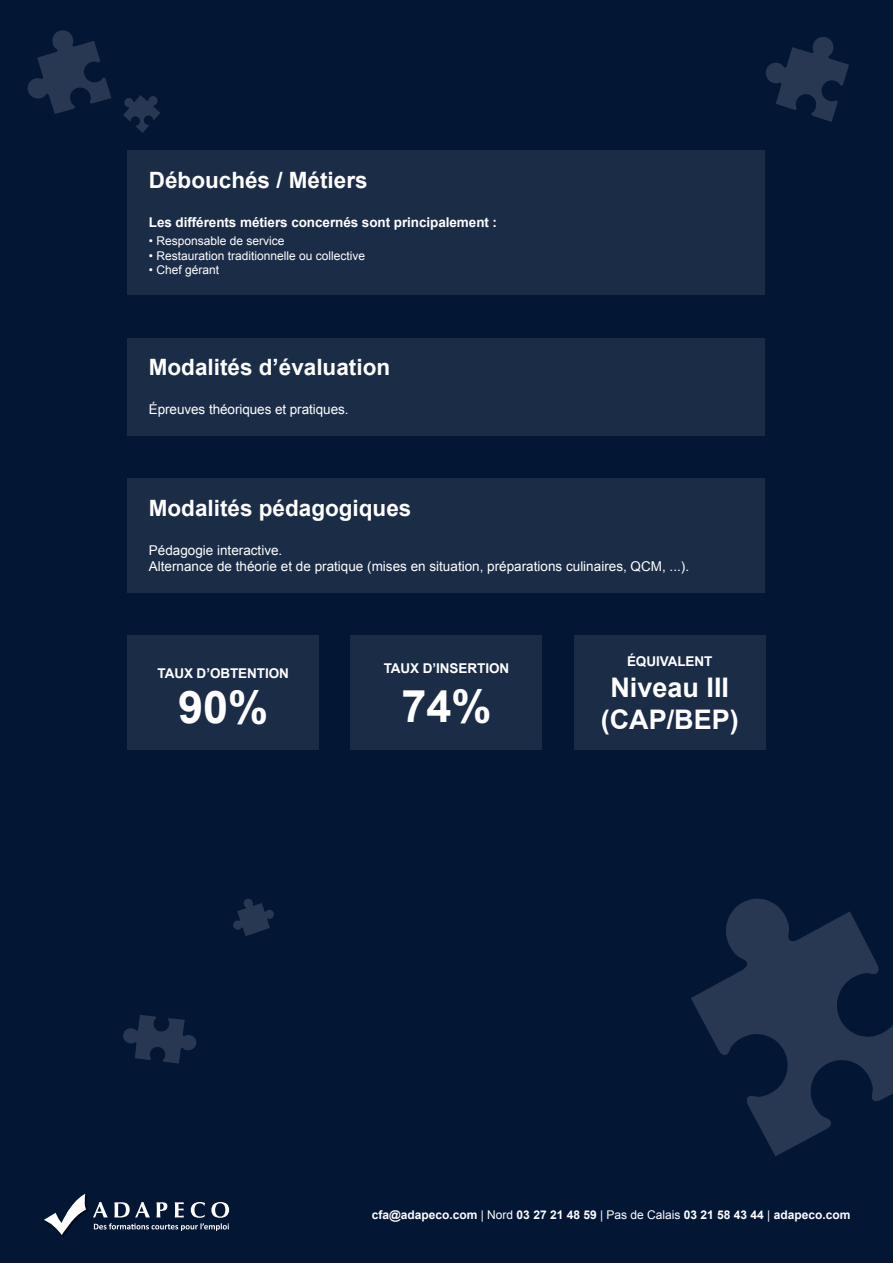
<style>
.page{position:relative;width:893px;height:1263px;background:#031634}
.page>*{position:absolute;margin:0;border:0;box-sizing:border-box;transform-origin:0 0}
.t1{font:700 45px "Arial";color:#fff}
.t2{font:700 27px/31.2px "Arial";color:#fff;text-align:center}
.t3{font:700 22.5px "Arial";color:#fff}
.t4{font:13.5px/16.5px "Arial";color:#fff}
.t5{font:700 13.5px "Arial";letter-spacing:-.005em;color:#fff}
.t6{font:12px "Arial";color:#fff}
.t7{font:700 12px "Arial";color:#fff}
.s1{font-weight:400}
</style>
<div class="page">
<svg style="left:28px;top:30px;width:83px;height:84px"></svg>
<svg style="left:766px;top:37px;width:83px;height:85px"></svg>
<svg style="left:123px;top:95px;width:37px;height:38px"></svg>
<svg style="left:123px;top:1015px;width:73px;height:48px"></svg>
<svg style="left:233px;top:899px;width:41px;height:37px"></svg>
<svg style="left:691px;top:898px;width:202px;height:258px"></svg>
<svg style="left:93px;top:1202px;width:136px;height:29px"></svg>
<img style="left:61px;top:1195px;width:27px;height:41px">
<svg style="left:44px;top:1194px;width:42px;height:41px"></svg>
<div style="left:128px;top:635px;width:191px;height:115px;background:#1b2c47"></div>
<div style="left:351px;top:635px;width:191px;height:115px;background:#1b2c47"></div>
<div style="left:574px;top:635px;width:191px;height:115px;background:#1b2c47"></div>
<div style="left:128px;top:478px;width:637px;height:114px;background:#1b2c47"></div>
<div style="left:128px;top:150px;width:637px;height:145px;background:#1b2c47"></div>
<div style="left:128px;top:338px;width:637px;height:98px;background:#1b2c47"></div>
<h3 class="t3" style="left:149px;top:165px;width:220px">Débouchés / Métiers</h3>
<p class="t5" style="left:149px;top:213px;width:350px">Les différents métiers concernés sont principalement :</p>
<p class="t6" style="left:149px;top:233px;width:137px">• Responsable de service</p>
<p class="t6" style="left:149px;top:248px;width:218px">• Restauration traditionnelle ou collective</p>
<p class="t6" style="left:149px;top:262px;width:72px">• Chef gérant</p>
<h3 class="t3" style="left:149px;top:352px;width:243px">Modalités d’évaluation</h3>
<p class="t4" style="left:149px;top:401px;width:201px">Épreuves théoriques et pratiques.</p>
<h3 class="t3" style="left:149px;top:493px;width:264px">Modalités pédagogiques</h3>
<p class="t4" style="left:149px;top:542px;width:542px">Pédagogie interactive.<br>Alternance de théorie et de pratique (mises en situation, préparations culinaires, QCM, ...).</p>
<p class="t5" style="left:157px;top:664px;width:133px">TAUX D’OBTENTION</p>
<h1 class="t1" style="left:178px;top:677px;width:92px">90%</h1>
<p class="t5" style="left:384px;top:659px;width:127px">TAUX D’INSERTION</p>
<h1 class="t1" style="left:401px;top:676px;width:92px">74%</h1>
<p class="t5" style="left:627px;top:652px;width:87px">ÉQUIVALENT</p>
<h2 class="t2" style="left:601px;top:673px;width:139px">Niveau III (CAP/BEP)</h2>
<p class="t7" style="left:372px;top:1207px;width:480px">cfa@adapeco.com <span class="s1">| Nord</span> 03 27 21 48 59 <span class="s1">| Pas de Calais</span> 03 21 58 43 44 <span class="s1">|</span> adapeco.com</p>
</div>
